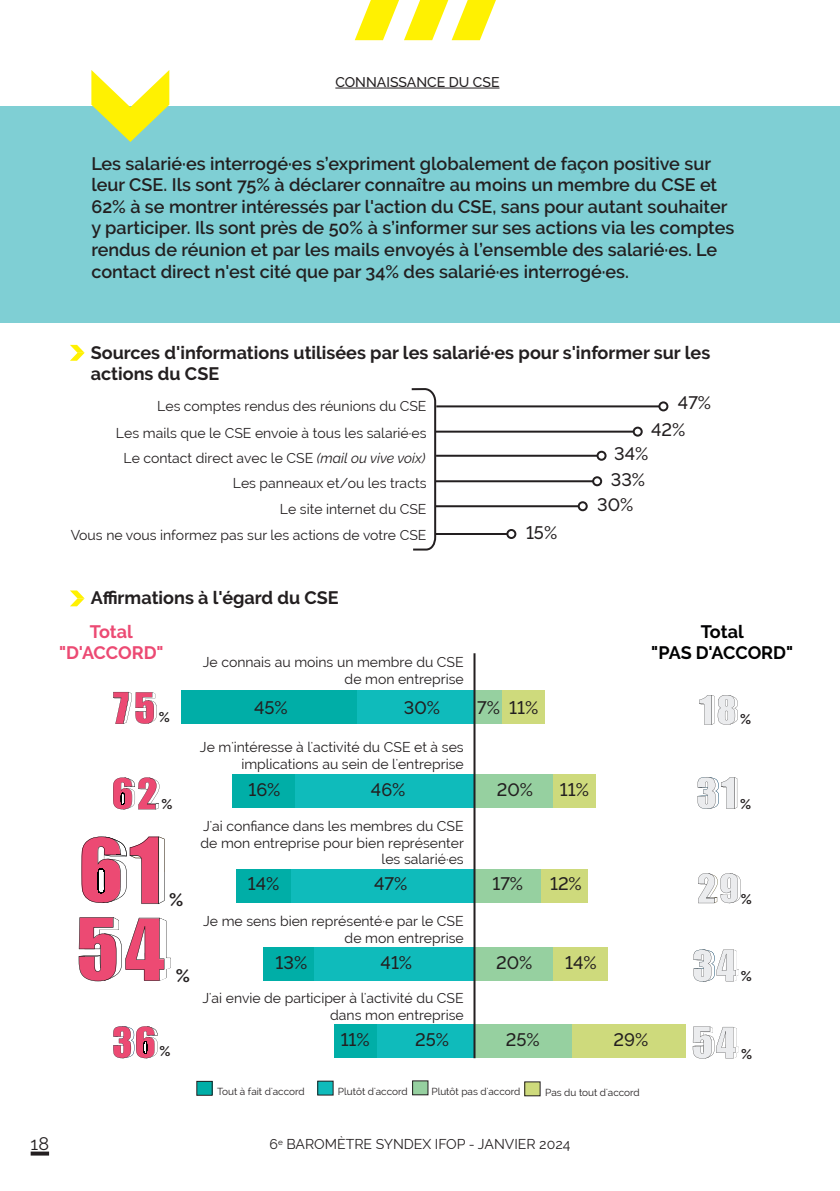
<style>
.page{position:relative;width:840px;height:1191px;background:#fff}
.page>*{position:absolute;margin:0;border:0;box-sizing:border-box;transform-origin:0 0}
.texte_courant_-_fond_vert{font:600 18px/21.6px "Raleway";color:#231f20}
.question{font:700 18px/21.6px "Raleway";color:#231f20}
.t1{font:500 18px "Raleway";color:#231f20}
.t2{font:700 18px "Raleway";letter-spacing:-.005em;color:#000001}
.t3{font:700 18px "Raleway";letter-spacing:-.005em;color:#ec4a73}
.t4{font:18px "Raleway";color:#231f20}
.t5{font:14px/16.8px "Raleway";color:#231f20;text-align:right}
.t6{font:500 14px "Raleway";color:#231f20}
.t7{font:700 14px "Raleway";color:#231f20}
.t8{font:10px "Raleway";color:#231f20}
.s1{font-style:italic}
</style>
<div class="page">
<svg style="left:354px;top:0;width:142px;height:40px"></svg>
<div style="left:0;top:106px;width:839px;height:217px;background:#7fcfd4"></div>
<svg style="left:91px;top:70px;width:78px;height:72px"></svg>
<svg style="left:70px;top:345px;width:15px;height:16px"></svg>
<svg style="left:70px;top:590px;width:15px;height:16px"></svg>
<svg style="left:411px;top:388px;width:26px;height:163px"></svg>
<hr style="left:436px;top:405px;width:223px;height:2px;background:#231f20">
<div style="left:658px;top:401px;width:10px;height:10px;border:2px solid #231f20;border-radius:50%"></div>
<hr style="left:435px;top:430px;width:198px;height:2px;background:#231f20">
<div style="left:632px;top:426px;width:10px;height:10px;border:2px solid #231f20;border-radius:50%"></div>
<hr style="left:436px;top:455px;width:161px;height:2px;background:#231f20">
<div style="left:596px;top:451px;width:10px;height:10px;border:2px solid #231f20;border-radius:50%"></div>
<hr style="left:434px;top:480px;width:158px;height:2px;background:#231f20">
<div style="left:591px;top:476px;width:10px;height:10px;border:2px solid #231f20;border-radius:50%"></div>
<hr style="left:434px;top:505px;width:144px;height:2px;background:#231f20">
<div style="left:577px;top:501px;width:10px;height:10px;border:2px solid #231f20;border-radius:50%"></div>
<hr style="left:435px;top:533px;width:72px;height:2px;background:#231f20">
<div style="left:506px;top:529px;width:10px;height:10px;border:2px solid #231f20;border-radius:50%"></div>
<div style="left:502px;top:690px;width:42px;height:33px;background:#ceda7c"></div>
<div style="left:552px;top:773px;width:43px;height:34px;background:#ceda7c"></div>
<div style="left:541px;top:869px;width:46px;height:33px;background:#ceda7c"></div>
<div style="left:552px;top:947px;width:55px;height:33px;background:#ceda7c"></div>
<div style="left:572px;top:1024px;width:113px;height:33px;background:#ceda7c"></div>
<div style="left:474px;top:690px;width:27px;height:33px;background:#96d0a0"></div>
<div style="left:474px;top:773px;width:78px;height:34px;background:#96d0a0"></div>
<div style="left:474px;top:869px;width:66px;height:33px;background:#96d0a0"></div>
<div style="left:474px;top:947px;width:78px;height:33px;background:#96d0a0"></div>
<div style="left:474px;top:1024px;width:97px;height:33px;background:#96d0a0"></div>
<div style="left:357px;top:690px;width:117px;height:33px;background:#0fbbbb"></div>
<div style="left:294px;top:773px;width:180px;height:34px;background:#0fbbbb"></div>
<div style="left:290px;top:869px;width:184px;height:33px;background:#0fbbbb"></div>
<div style="left:314px;top:947px;width:160px;height:33px;background:#0fbbbb"></div>
<div style="left:376px;top:1024px;width:98px;height:33px;background:#0fbbbb"></div>
<div style="left:181px;top:690px;width:176px;height:33px;background:#00aea7"></div>
<div style="left:232px;top:773px;width:62px;height:34px;background:#00aea7"></div>
<div style="left:236px;top:869px;width:54px;height:33px;background:#00aea7"></div>
<div style="left:263px;top:947px;width:51px;height:33px;background:#00aea7"></div>
<div style="left:333px;top:1024px;width:43px;height:33px;background:#00aea7"></div>
<hr style="left:473px;top:653px;width:2px;height:405px;background:#231f20">
<svg style="left:113px;top:692px;width:44px;height:32px"></svg>
<svg style="left:113px;top:777px;width:46px;height:32px"></svg>
<svg style="left:81px;top:836px;width:83px;height:68px"></svg>
<svg style="left:79px;top:917px;width:92px;height:64px"></svg>
<svg style="left:113px;top:1026px;width:44px;height:32px"></svg>
<svg style="left:699px;top:695px;width:38px;height:29px"></svg>
<svg style="left:697px;top:777px;width:39px;height:32px"></svg>
<svg style="left:698px;top:873px;width:42px;height:30px"></svg>
<svg style="left:693px;top:949px;width:45px;height:32px"></svg>
<svg style="left:692px;top:1026px;width:46px;height:32px"></svg>
<div style="left:197px;top:1081px;width:15px;height:14px;background:#00aea7"></div>
<div style="left:317px;top:1081px;width:16px;height:14px;background:#0fbbbb"></div>
<div style="left:317px;top:1080px;width:16px;height:15px;border:1px solid #231f20"></div>
<div style="left:412px;top:1080px;width:16px;height:14px;background:#96d0a0"></div>
<div style="left:412px;top:1080px;width:16px;height:15px;border:1px solid #231f20"></div>
<div style="left:524px;top:1081px;width:16px;height:14px;background:#ceda7c"></div>
<div style="left:524px;top:1081px;width:16px;height:15px;border:1px solid #231f20"></div>
<hr style="left:335px;top:88px;width:164px;height:1px;background:#231f20">
<svg style="left:31px;top:1151px;width:18px;height:4px"></svg>
<p class="t6" style="left:335px;top:74px;width:165px">CONNAISSANCE DU CSE</p>
<p class="texte_courant_-_fond_vert" style="left:91px;top:152px;width:644px">Les salarié·es interrogé·es s’expriment globalement de façon positive sur leur CSE. Ils sont 75% à déclarer connaître au moins un membre du CSE et 62% à se montrer intéressés par l'action du CSE, sans pour autant souhaiter y participer. Ils sont près de 50% à s’informer sur ses actions via les comptes rendus de réunion et par les mails envoyés à l’ensemble des salarié·es. Le contact direct n'est cité que par 34% des salarié·es interrogé·es.</p>
<p class="question" style="left:91px;top:342px;width:620px">Sources d'informations utilisées par les salarié·es pour s'informer sur les actions du CSE</p>
<p class="t5" style="left:157px;top:398px;width:271px">Les comptes rendus des réunions du CSE</p>
<p class="t5" style="left:116px;top:424px;width:312px">Les mails que le CSE envoie à tous les salarié·es</p>
<p class="t5" style="left:123px;top:450px;width:303px">Le contact direct avec le CSE <span class="s1">(mail ou vive voix)</span></p>
<p class="t5" style="left:232px;top:475px;width:195px">Les panneaux et/ou les tracts</p>
<p class="t5" style="left:280px;top:500px;width:148px">Le site internet du CSE</p>
<p class="t5" style="left:71px;top:527px;width:357px">Vous ne vous informez pas sur les actions de votre CSE</p>
<p class="t1" style="left:525px;top:522px;width:33px">15%</p>
<p class="t1" style="left:677px;top:392px;width:35px">47%</p>
<p class="t1" style="left:650px;top:419px;width:36px">42%</p>
<p class="t1" style="left:614px;top:443px;width:36px">34%</p>
<p class="t1" style="left:610px;top:469px;width:36px">33%</p>
<p class="t1" style="left:597px;top:494px;width:38px">30%</p>
<p class="question" style="left:91px;top:587px;width:249px">Affirmations à l'égard du CSE</p>
<p class="t3" style="left:90px;top:621px;width:44px">Total</p>
<p class="t3" style="left:59px;top:643px;width:106px">"D'ACCORD"</p>
<p class="t7" style="left:159px;top:709px;width:13px">%</p>
<p class="t7" style="left:161px;top:796px;width:13px">%</p>
<p class="question" style="left:169px;top:889px;width:16px">%</p>
<p class="question" style="left:176px;top:964px;width:16px">%</p>
<p class="t5" style="left:203px;top:654px;width:262px">Je connais au moins un membre du CSE</p>
<p class="t5" style="left:344px;top:671px;width:120px">de mon entreprise</p>
<p class="t1" style="left:254px;top:697px;width:35px">45%</p>
<p class="t1" style="left:403px;top:697px;width:38px">30%</p>
<p class="t1" style="left:477px;top:697px;width:24px">7%</p>
<p class="t1" style="left:509px;top:697px;width:31px">11%</p>
<p class="t5" style="left:200px;top:738px;width:265px">Je m'intéresse à l'activité du CSE et à ses implications au sein de l'entreprise</p>
<p class="t1" style="left:248px;top:779px;width:34px">16%</p>
<p class="t1" style="left:371px;top:779px;width:36px">46%</p>
<p class="t1" style="left:496px;top:779px;width:38px">20%</p>
<p class="t1" style="left:559px;top:779px;width:31px">11%</p>
<p class="t5" style="left:203px;top:817px;width:262px">J'ai confiance dans les membres du CSE</p>
<p class="t5" style="left:200px;top:834px;width:265px">de mon entreprise pour bien représenter</p>
<p class="t5" style="left:381px;top:851px;width:83px">les salarié·es</p>
<p class="t1" style="left:248px;top:873px;width:33px">14%</p>
<p class="t1" style="left:374px;top:873px;width:35px">47%</p>
<p class="t1" style="left:492px;top:873px;width:32px">17%</p>
<p class="t1" style="left:549px;top:873px;width:33px">12%</p>
<p class="t5" style="left:203px;top:912px;width:262px">Je me sens bien représenté·e par le CSE</p>
<p class="t5" style="left:344px;top:929px;width:120px">de mon entreprise</p>
<p class="t1" style="left:275px;top:952px;width:33px">13%</p>
<p class="t1" style="left:380px;top:952px;width:33px">41%</p>
<p class="t1" style="left:495px;top:952px;width:38px">20%</p>
<p class="t1" style="left:564px;top:952px;width:33px">14%</p>
<p class="t5" style="left:202px;top:989px;width:262px">J'ai envie de participer à l'activité du CSE dans mon entreprise</p>
<p class="t2" style="left:700px;top:621px;width:44px">Total</p>
<p class="t2" style="left:651px;top:643px;width:143px">"PAS D'ACCORD"</p>
<p class="t7" style="left:739px;top:711px;width:13px">%</p>
<p class="t7" style="left:739px;top:795px;width:13px">%</p>
<p class="t7" style="left:740px;top:890px;width:13px">%</p>
<p class="t7" style="left:740px;top:968px;width:13px">%</p>
<p class="t7" style="left:159px;top:1043px;width:13px">%</p>
<p class="t1" style="left:340px;top:1029px;width:31px">11%</p>
<p class="t1" style="left:415px;top:1029px;width:35px">25%</p>
<p class="t1" style="left:505px;top:1029px;width:35px">25%</p>
<p class="t1" style="left:613px;top:1029px;width:36px">29%</p>
<p class="t8" style="left:217px;top:1085px;width:89px">Tout à fait d'accord</p>
<p class="t8" style="left:338px;top:1085px;width:71px">Plutôt d'accord</p>
<p class="t8" style="left:431px;top:1085px;width:90px">Plutôt pas d'accord</p>
<p class="t8" style="left:545px;top:1086px;width:96px">Pas du tout d'accord</p>
<p class="t7" style="left:740px;top:1045px;width:13px">%</p>
<p class="t4" style="left:31px;top:1132px;width:20px">18</p>
<p class="t5" style="left:269px;top:1136px;width:302px">6<sup>e</sup> BAROMÈTRE SYNDEX IFOP - JANVIER 2024</p>
</div>
